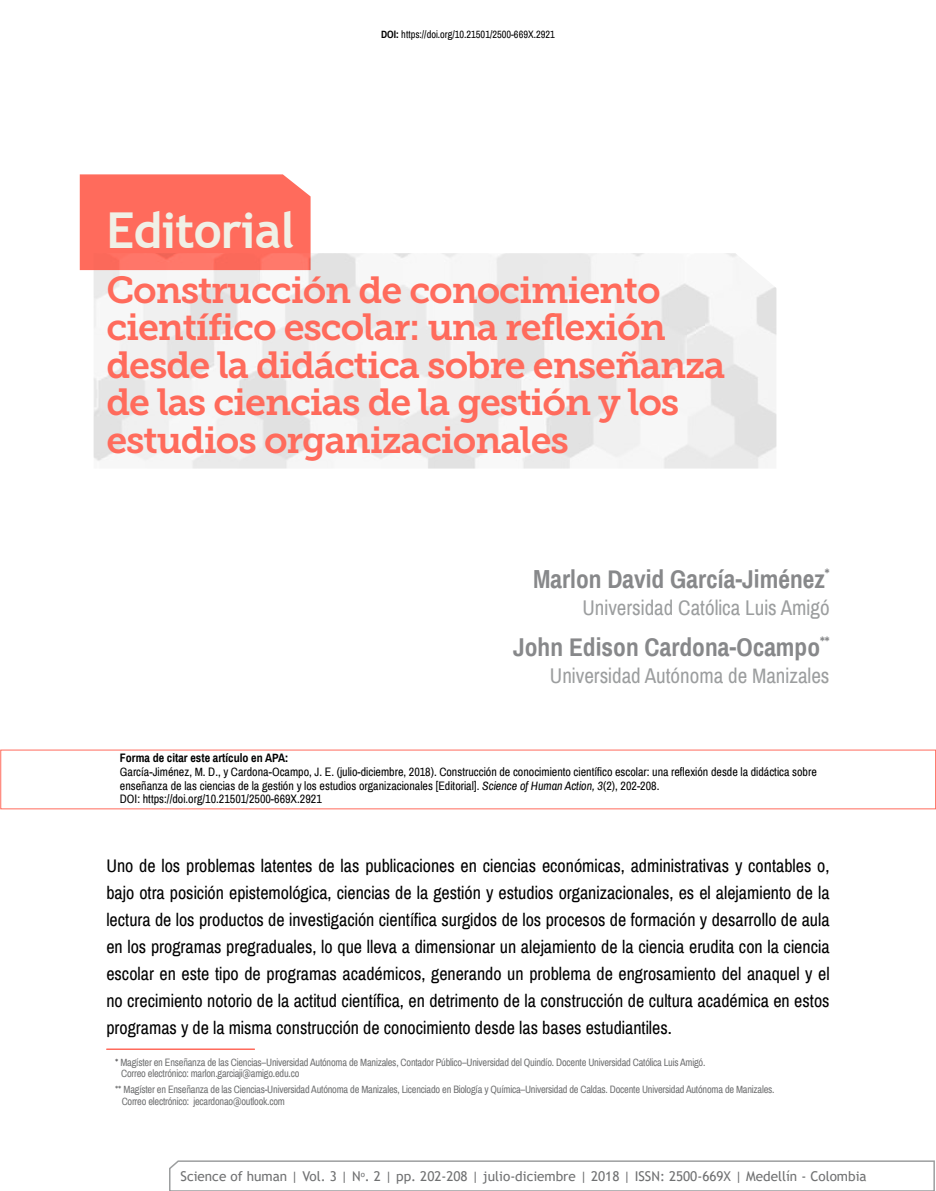
<style>
.page{position:relative;width:936px;height:1191px;background:#fff}
.page>*{position:absolute;margin:0;border:0;box-sizing:border-box;transform-origin:0 0}
.t1{font:700 49.5px "Trebuchet MS";letter-spacing:-.02em;color:#f0f0e6}
.t2{font:37.5px/37.5px "Museo Slab 700";letter-spacing:-.03em;color:#ff6b5c}
.t3{font:700 25.5px "Archivo Narrow";color:#87888a}
.t4{font:21px "Archivo Narrow";color:#9c9e9f}
.t5{font:18px/27px "Archivo Narrow";color:#000;text-align:justify}
.t6{font:13.5px "Trebuchet MS";color:#707172}
.t7{font:12px/13.8px "Archivo Narrow";color:#000}
.t8{font:700 12px "Archivo Narrow";color:#000}
.t9{font:10.5px/11.7px "Archivo Narrow";letter-spacing:-.02em;color:#707172}
.t10{font:10.5px "Archivo Narrow";color:#000}
.s1{font-weight:700}
.s2{font-style:italic}
.s3{color:#58585a}
</style>
<div class="page">
<div style="left:0;top:749px;width:935px;height:60px;border:1px solid #ff6b5c"></div>
<svg style="left:80px;top:174px;width:230px;height:96px;background:#fe6e5f"></svg>
<hr style="left:106px;top:1048px;width:149px;height:1px;background:#ff6b5c">
<hr style="left:106px;top:1049px;width:149px;height:1px;background:#ff6b5c">
<svg style="left:169px;top:1160px;width:766px;height:31px"></svg>
<p class="t10" style="left:381px;top:28px;width:175px"><span class="s1">DOI:</span> https://doi.org/10.21501/2500-669X.2921</p>
<h1 class="t1" style="left:106px;top:200px;width:190px">Editorial</h1>
<h2 class="t2" style="left:106px;top:271px;width:620px">Construcción de conocimiento científico escolar: una reflexión desde la didáctica sobre enseñanza de las ciencias de la gestión y los estudios organizacionales</h2>
<h3 class="t3" style="left:533px;top:563px;width:298px">Marlon David García-Jiménez<sup>*</sup></h3>
<p class="t4" style="left:582px;top:594px;width:248px">Universidad Católica Luis Amigó</p>
<h3 class="t3" style="left:513px;top:631px;width:318px">John Edison Cardona-Ocampo<sup>**</sup></h3>
<p class="t4" style="left:550px;top:663px;width:281px">Universidad Autónoma de Manizales</p>
<p class="t8" style="left:120px;top:750px;width:170px">Forma de citar este artículo en APA:</p>
<p class="t7" style="left:120px;top:765px;width:698px">García-Jiménez, M. D., y Cardona-Ocampo, J. E. (julio-diciembre, 2018). Construcción de conocimiento científico escolar: una reflexión desde la didáctica sobre enseñanza de las ciencias de la gestión y los estudios organizacionales [Editorial]. <span class="s2">Science of Human Action, 3</span>(2), 202-208.<br>DOI: https://doi.org/10.21501/2500-669X.2921</p>
<p class="t5" style="left:106px;top:852px;width:724px">Uno de los problemas latentes de las publicaciones en ciencias económicas, administrativas y contables o, bajo otra posición epistemológica, ciencias de la gestión y estudios organizacionales, es el alejamiento de la lectura de los productos de investigación científica surgidos de los procesos de formación y desarrollo de aula en los programas pregraduales, lo que lleva a dimensionar un alejamiento de la ciencia erudita con la ciencia escolar en este tipo de programas académicos, generando un problema de engrosamiento del anaquel y el no crecimiento notorio de la actitud científica, en detrimento de la construcción de cultura académica en estos programas y de la misma construcción de conocimiento desde las bases estudiantiles.</p>
<p class="t9" style="left:121px;top:1056px;width:585px;text-indent:-6px"><span class="s3">*</span> Magíster en Enseñanza de las Ciencias–Universidad Autónoma de Manizales, Contador Público–Universidad del Quindío. Docente Universidad Católica Luis Amigó.<br>Correo electrónico: marlon.garciaji@amigo.edu.co</p>
<p class="t9" style="left:122px;top:1084px;width:654px;text-indent:-6px">** Magíster en Enseñanza de las Ciencias-Universidad Autónoma de Manizales, Licenciado en Biología y Química–Universidad de Caldas. Docente Universidad Autónoma de Manizales.<br>Correo electrónico: jecardonao@outlook.com</p>
<p class="t6" style="left:180px;top:1167px;width:687px">Science of human | Vol. 3 | N<sup>o</sup>. 2 | pp. 202-208 | julio-diciembre | 2018 | ISSN: 2500-669X | Medellín - Colombia</p>
</div>
